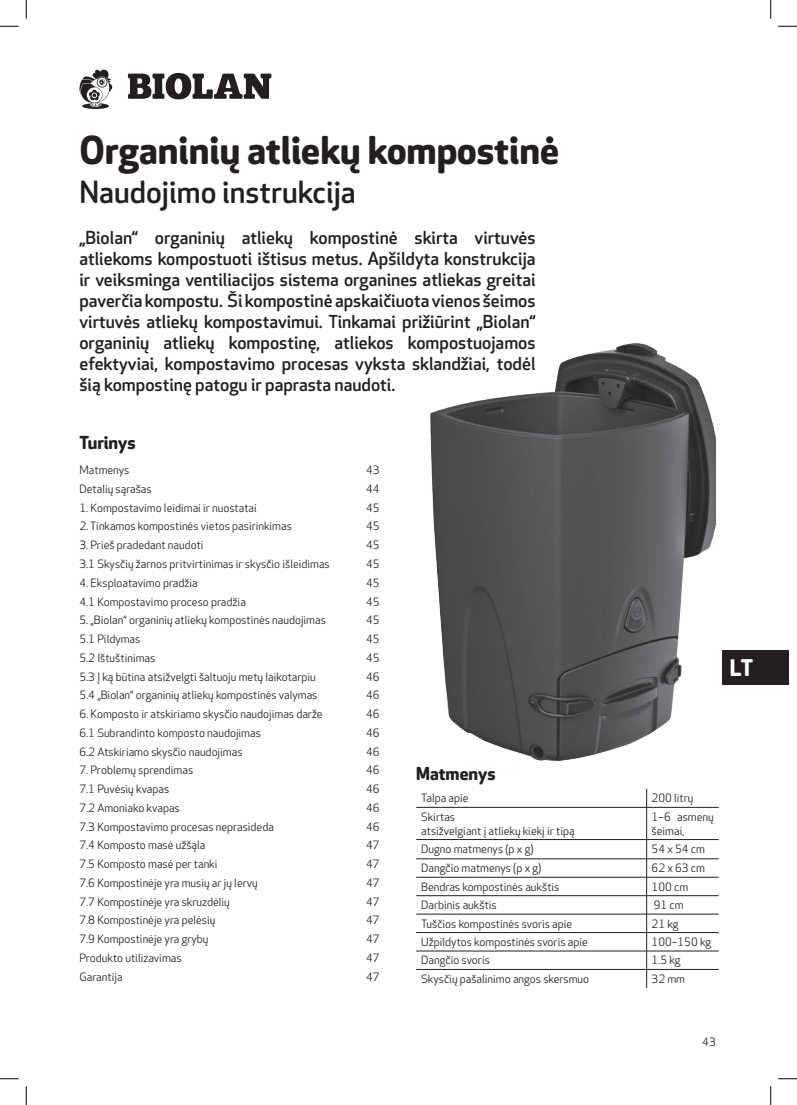
<style>
.page{position:relative;width:797px;height:1105px;background:#fff}
.page>*{position:absolute;margin:0;border:0;box-sizing:border-box;transform-origin:0 0}
.t1{font:700 37.5px "Apex Rounded";color:#231f20}
.t2{font:500 30px "Apex Rounded";color:#231f20}
.t3{font:700 22.5px "Apex Rounded";color:#fff}
.t4{font:500 17.5px/21px "Apex Rounded";color:#231f20;text-align:justify}
.t5{font:700 17.5px "Apex Rounded";color:#231f20}
.t6{font:11.25px/13.8px "Apex Rounded";color:#231f20}
</style>
<div class="page">
<div style="left:722px;top:650px;width:66px;height:34px;background:#231f20"></div>
<svg style="left:128px;top:73px;width:143px;height:26px"></svg>
<svg style="left:79px;top:70px;width:34px;height:39px"></svg>
<img style="left:430px;top:343px;width:296px;height:418px">
<div style="left:719px;top:697px;width:69px;height:321px;background:#fff"></div>
<div style="left:715px;top:211px;width:73px;height:431px;background:#fff"></div>
<svg style="left:646px;top:789px;width:1px;height:18px"></svg>
<hr style="left:416px;top:807px;width:230px;height:1px;background:#231f20">
<hr style="left:646px;top:807px;width:72px;height:1px;background:#231f20">
<hr style="left:646px;top:807px;width:1px;height:32px;background:#231f20">
<hr style="left:416px;top:839px;width:230px;height:1px;background:#231f20">
<hr style="left:646px;top:839px;width:72px;height:1px;background:#231f20">
<hr style="left:416px;top:858px;width:230px;height:1px;background:#231f20">
<hr style="left:646px;top:858px;width:72px;height:1px;background:#231f20">
<hr style="left:416px;top:877px;width:230px;height:1px;background:#231f20">
<hr style="left:646px;top:877px;width:72px;height:1px;background:#231f20">
<hr style="left:416px;top:895px;width:230px;height:1px;background:#231f20">
<hr style="left:646px;top:895px;width:72px;height:1px;background:#231f20">
<hr style="left:416px;top:914px;width:230px;height:1px;background:#231f20">
<hr style="left:646px;top:914px;width:72px;height:1px;background:#231f20">
<hr style="left:416px;top:932px;width:230px;height:1px;background:#231f20">
<hr style="left:646px;top:932px;width:72px;height:1px;background:#231f20">
<hr style="left:416px;top:951px;width:230px;height:1px;background:#231f20">
<hr style="left:646px;top:951px;width:72px;height:1px;background:#231f20">
<hr style="left:416px;top:969px;width:230px;height:1px;background:#231f20">
<hr style="left:646px;top:969px;width:72px;height:1px;background:#231f20">
<svg style="left:646px;top:840px;width:1px;height:148px"></svg>
<svg style="left:0;top:25px;width:19px;height:2px"></svg>
<svg style="left:778px;top:25px;width:19px;height:2px"></svg>
<svg style="left:0;top:1078px;width:19px;height:1px"></svg>
<svg style="left:778px;top:1078px;width:19px;height:1px"></svg>
<svg style="left:25px;top:0;width:2px;height:19px"></svg>
<svg style="left:25px;top:1086px;width:2px;height:19px"></svg>
<svg style="left:770px;top:0;width:1px;height:19px"></svg>
<svg style="left:770px;top:1086px;width:1px;height:19px"></svg>
<h1 class="t1" style="left:79px;top:128px;width:481px">Organinių atliekų kompostinė</h1>
<h2 class="t2" style="left:79px;top:175px;width:278px">Naudojimo instrukcija</h2>
<p class="t4" style="left:79px;top:228px;width:457px">„Biolan“ organinių atliekų kompostinė skirta virtuvės atliekoms kompostuoti ištisus metus. Apšildyta konstrukcija ir veiksminga ventiliacijos sistema organines atliekas greitai paverčia kompostu. Ši kompostinė apskaičiuota vienos šeimos virtuvės atliekų kompostavimui. Tinkamai prižiūrint „Biolan“ organinių atliekų kompostinę, atliekos kompostuojamos efektyviai, kompostavimo procesas vyksta sklandžiai, todėl šią kompostinę patogu ir paprasta naudoti.</p>
<h3 class="t5" style="left:79px;top:432px;width:58px">Turinys</h3>
<p class="t6" style="left:79px;top:464px;width:52px">Matmenys</p>
<p class="t6" style="left:366px;top:464px;width:15px">43</p>
<p class="t6" style="left:79px;top:482px;width:74px">Detalių sąrašas</p>
<p class="t6" style="left:366px;top:482px;width:15px">44</p>
<p class="t6" style="left:79px;top:501px;width:179px">1. Kompostavimo leidimai ir nuostatai</p>
<p class="t6" style="left:366px;top:501px;width:15px">45</p>
<p class="t6" style="left:79px;top:520px;width:214px">2. Tinkamos kompostinės vietos pasirinkimas</p>
<p class="t6" style="left:366px;top:520px;width:15px">45</p>
<p class="t6" style="left:79px;top:539px;width:126px">3. Prieš pradedant naudoti</p>
<p class="t6" style="left:366px;top:539px;width:15px">45</p>
<p class="t6" style="left:79px;top:557px;width:252px">3.1 Skysčių žarnos pritvirtinimas ir skysčio išleidimas</p>
<p class="t6" style="left:366px;top:557px;width:15px">45</p>
<p class="t6" style="left:79px;top:576px;width:120px">4. Eksploatavimo pradžia</p>
<p class="t6" style="left:366px;top:576px;width:15px">45</p>
<p class="t6" style="left:79px;top:595px;width:168px">4.1 Kompostavimo proceso pradžia</p>
<p class="t6" style="left:366px;top:595px;width:15px">45</p>
<p class="t6" style="left:79px;top:614px;width:248px">5. „Biolan“ organinių atliekų kompostinės naudojimas</p>
<p class="t6" style="left:366px;top:614px;width:15px">45</p>
<p class="t6" style="left:79px;top:632px;width:62px">5.1 Pildymas</p>
<p class="t6" style="left:366px;top:632px;width:15px">45</p>
<p class="t6" style="left:79px;top:651px;width:77px">5.2 Ištuštinimas</p>
<p class="t6" style="left:366px;top:651px;width:15px">45</p>
<p class="t6" style="left:79px;top:670px;width:238px">5.3 Į ką būtina atsižvelgti šaltuoju metų laikotarpiu</p>
<p class="t6" style="left:366px;top:670px;width:15px">46</p>
<p class="t6" style="left:79px;top:689px;width:239px">5.4 „Biolan“ organinių atliekų kompostinės valymas</p>
<p class="t6" style="left:366px;top:689px;width:15px">46</p>
<p class="t6" style="left:79px;top:707px;width:245px">6. Komposto ir atskiriamo skysčio naudojimas darže</p>
<p class="t6" style="left:366px;top:707px;width:15px">46</p>
<p class="t6" style="left:79px;top:726px;width:183px">6.1 Subrandinto komposto naudojimas</p>
<p class="t6" style="left:366px;top:726px;width:15px">46</p>
<p class="t6" style="left:79px;top:745px;width:164px">6.2 Atskiriamo skysčio naudojimas</p>
<p class="t6" style="left:366px;top:745px;width:15px">46</p>
<p class="t6" style="left:79px;top:764px;width:115px">7. Problemų sprendimas</p>
<p class="t6" style="left:366px;top:764px;width:15px">46</p>
<p class="t6" style="left:79px;top:782px;width:91px">7.1 Puvėsių kvapas</p>
<p class="t6" style="left:366px;top:782px;width:15px">46</p>
<p class="t6" style="left:79px;top:801px;width:102px">7.2 Amoniako kvapas</p>
<p class="t6" style="left:366px;top:801px;width:15px">46</p>
<p class="t6" style="left:79px;top:820px;width:196px">7.3 Kompostavimo procesas neprasideda</p>
<p class="t6" style="left:366px;top:820px;width:15px">46</p>
<p class="t6" style="left:79px;top:839px;width:127px">7.4 Komposto masė užšąla</p>
<p class="t6" style="left:366px;top:839px;width:15px">47</p>
<p class="t6" style="left:79px;top:857px;width:139px">7.5 Komposto masė per tanki</p>
<p class="t6" style="left:366px;top:857px;width:15px">47</p>
<p class="t6" style="left:79px;top:876px;width:180px">7.6 Kompostinėje yra musių ar jų lervų</p>
<p class="t6" style="left:366px;top:876px;width:15px">47</p>
<p class="t6" style="left:79px;top:895px;width:152px">7.7 Kompostinėje yra skruzdėlių</p>
<p class="t6" style="left:366px;top:895px;width:15px">47</p>
<p class="t6" style="left:79px;top:914px;width:137px">7.8 Kompostinėje yra pelėsių</p>
<p class="t6" style="left:366px;top:914px;width:15px">47</p>
<p class="t6" style="left:79px;top:932px;width:131px">7.9 Kompostinėje yra grybų</p>
<p class="t6" style="left:366px;top:932px;width:15px">47</p>
<p class="t6" style="left:79px;top:951px;width:104px">Produkto utilizavimas</p>
<p class="t6" style="left:366px;top:951px;width:15px">47</p>
<p class="t6" style="left:79px;top:970px;width:45px">Garantija</p>
<p class="t6" style="left:366px;top:970px;width:15px">47</p>
<h3 class="t5" style="left:416px;top:764px;width:81px">Matmenys</h3>
<p class="t6" style="left:421px;top:792px;width:49px">Talpa apie</p>
<p class="t6" style="left:651px;top:792px;width:43px">200 litrų</p>
<p class="t6" style="left:421px;top:810px;width:155px">Skirtas<br>atsižvelgiant į atliekų kiekį ir tipą</p>
<p class="t6" style="left:651px;top:810px;width:64px">1–6 asmenų šeimai,</p>
<p class="t6" style="left:421px;top:842px;width:114px">Dugno matmenys (p x g)</p>
<p class="t6" style="left:651px;top:842px;width:55px">54 x 54 cm</p>
<p class="t6" style="left:421px;top:862px;width:122px">Dangčio matmenys (p x g)</p>
<p class="t6" style="left:651px;top:862px;width:55px">62 x 63 cm</p>
<p class="t6" style="left:421px;top:880px;width:140px">Bendras kompostinės aukštis</p>
<p class="t6" style="left:651px;top:880px;width:38px">100 cm</p>
<p class="t6" style="left:421px;top:898px;width:77px">Darbinis aukštis</p>
<p class="t6" style="left:654px;top:898px;width:31px">91 cm</p>
<p class="t6" style="left:421px;top:917px;width:152px">Tuščios kompostinės svoris apie</p>
<p class="t6" style="left:651px;top:917px;width:28px">21 kg</p>
<p class="t6" style="left:421px;top:935px;width:168px">Užpildytos kompostinės svoris apie</p>
<p class="t6" style="left:651px;top:935px;width:61px">100–150 kg</p>
<p class="t6" style="left:421px;top:954px;width:70px">Dangčio svoris</p>
<p class="t6" style="left:651px;top:954px;width:31px">1.5 kg</p>
<p class="t6" style="left:421px;top:972px;width:169px">Skysčių pašalinimo angos skersmuo</p>
<p class="t6" style="left:651px;top:972px;width:35px">32 mm</p>
<h3 class="t3" style="left:730px;top:654px;width:25px">LT</h3>
<p class="t6" style="left:702px;top:1036px;width:15px">43</p>
</div>
